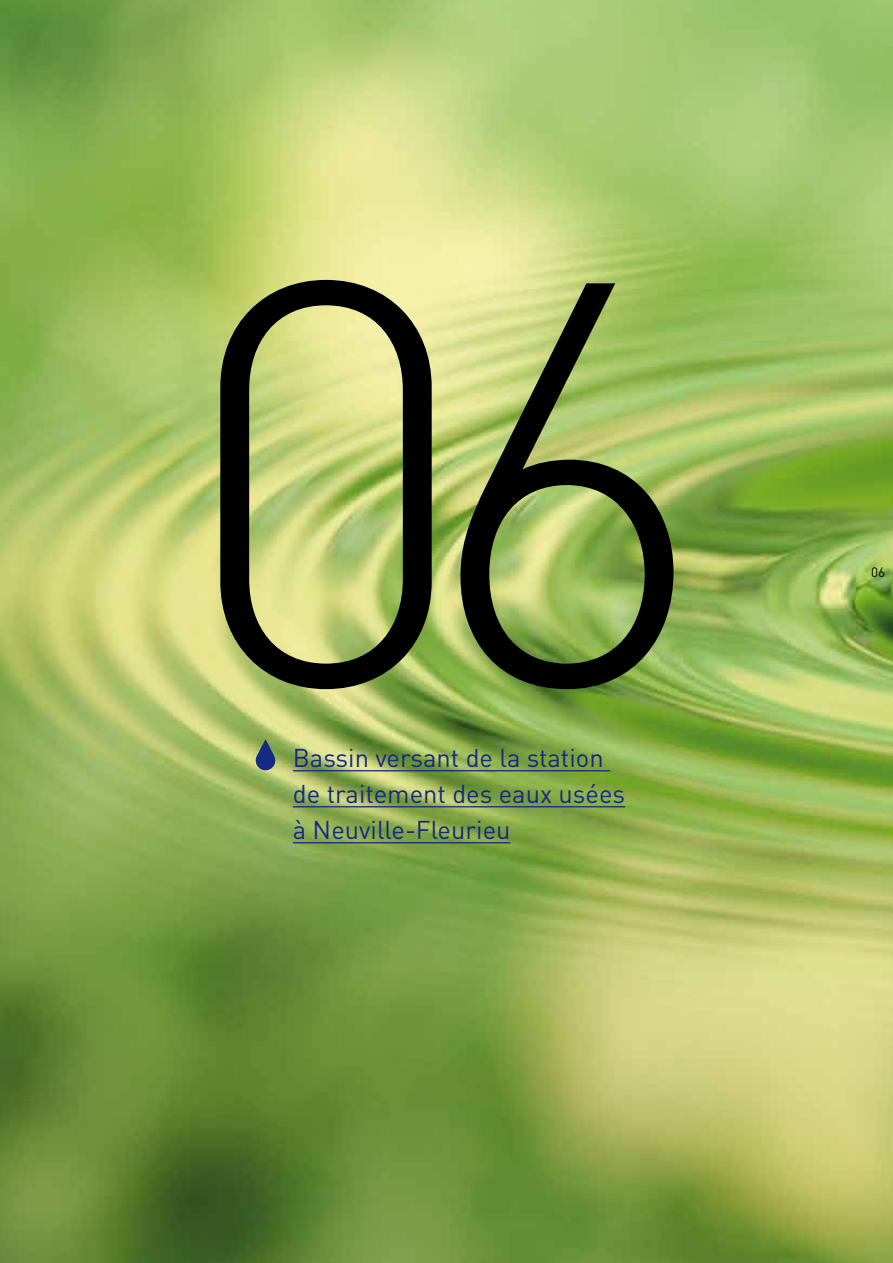
<style>
.page{position:relative;width:893px;height:1263px;background:#fff}
.page>*{position:absolute;margin:0;border:0;box-sizing:border-box;transform-origin:0 0}
.t1{font:300 565.05px "DIN";color:#000}
.t2{font:25.5px/36px "DIN";color:#162983}
.t3{font:13.5px "DIN";color:#000}
</style>
<div class="page">
<img style="left:0;top:0;width:893px;height:1263px">
<svg style="left:256px;top:739px;width:19px;height:31px"></svg>
<hr style="left:293px;top:770px;width:317px;height:1px;background:#162983">
<hr style="left:293px;top:806px;width:332px;height:1px;background:#162983">
<hr style="left:293px;top:842px;width:217px;height:1px;background:#162983">
<h1 class="t1" style="left:181px;top:112px;width:532px">06</h1>
<p class="t2" style="left:293px;top:739px;width:334px">Bassin versant de la station de traitement des eaux usées à Neuville-Fleurieu</p>
<p class="t3" style="left:871px;top:564px;width:16px">06</p>
</div>
